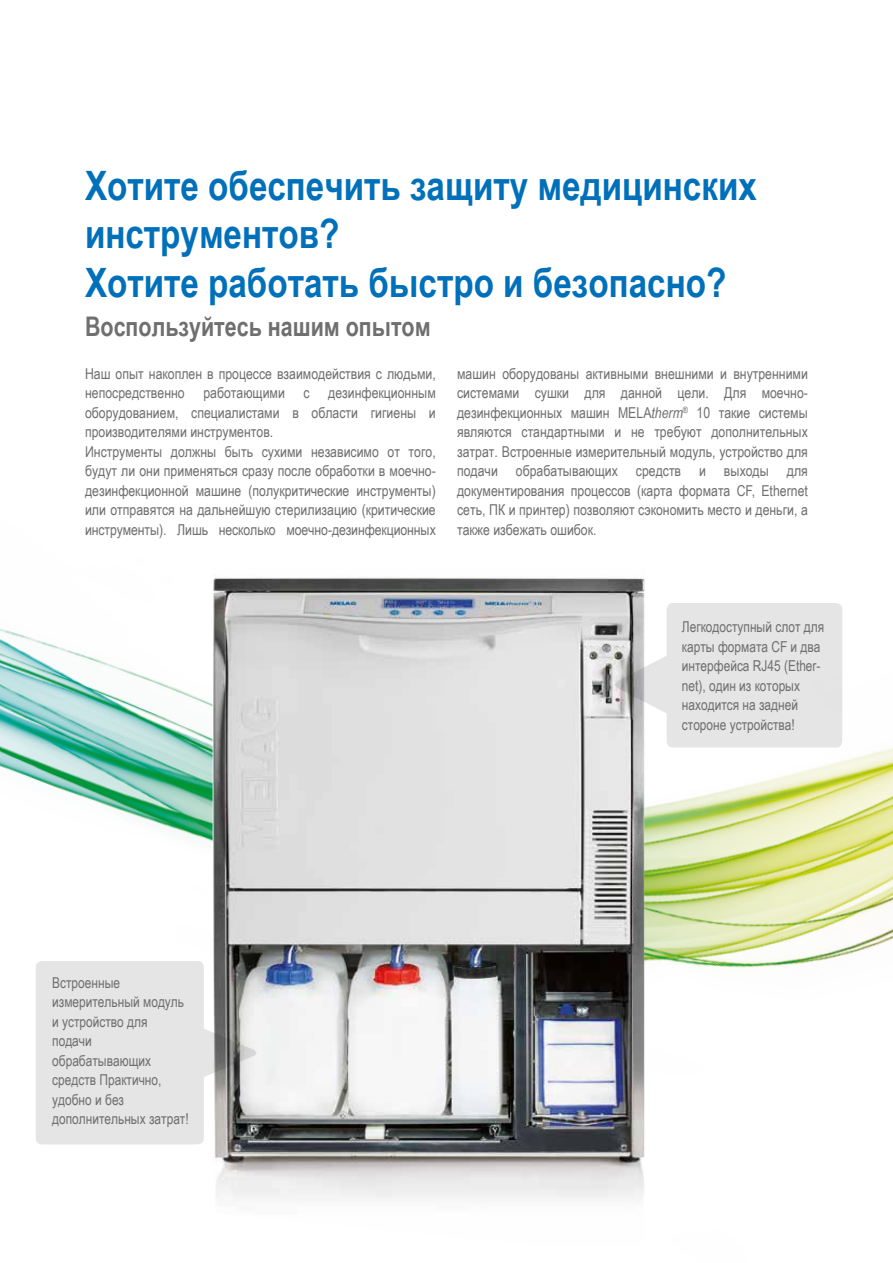
<style>
.page{position:relative;width:893px;height:1263px;background:#fff}
.page>*{position:absolute;margin:0;border:0;box-sizing:border-box;transform-origin:0 0}
.t1{font:700 40.5px/48.6px "Arial Narrow";color:#0070ba}
.t2{font:700 27px "Arial Narrow";color:#706f6f}
.t3{font:15px/19.5px "Arial Narrow";color:#706f6f}
.s1{font-style:italic}
</style>
<div class="page">
<img style="left:0;top:579px;width:893px;height:577px">
<img style="left:213px;top:575px;width:431px;height:623px">
<svg style="left:614px;top:603px;width:228px;height:145px;background:#e0e0e0"></svg>
<svg style="left:36px;top:961px;width:222px;height:183px;background:#d6d6d5"></svg>
<h1 class="t1" style="left:85px;top:159px;width:673px">Хотите обеспечить защиту медицинских инструментов?<br>Хотите работать быстро и безопасно?</h1>
<h2 class="t2" style="left:85px;top:306px;width:347px">Воспользуйтесь нашим опытом</h2>
<p class="t3" style="left:85px;top:363px;width:352px">Наш опыт накоплен в процессе взаимодействия с людьми, непосредственно работающими с дезинфекционным оборудованием, специалистами в области гигиены и производителями инструментов.<br>Инструменты должны быть сухими независимо от того, будут ли они применяться сразу после обработки в моечно&shy;дезинфекционной машине (полукритические инструменты) или отправятся на дальнейшую стерилизацию (критические инструменты). Лишь несколько моечно-дезинфекционных</p>
<p class="t3" style="left:457px;top:363px;width:352px;text-align:justify">машин оборудованы активными внешними и внутренними системами сушки для данной цели. Для моечно&shy;дезинфекционных машин MELA<span class="s1">therm</span><sup>®</sup> 10 такие системы являются стандартными и не требуют дополнительных затрат. Встроенные измерительный модуль, устройство для подачи обрабатывающих средств и выходы для документирования процессов (карта формата CF, Ethernet сеть, ПК и принтер) позволяют сэкономить место и деньги, а также избежать ошибок.</p>
<p class="t3" style="left:52px;top:972px;width:138px">Встроенные измерительный модуль и устройство для подачи обрабатывающих средств Практично, удобно и без дополнительных затрат!</p>
<p class="t3" style="left:682px;top:616px;width:144px">Легкодоступный слот для карты формата CF и два интерфейса RJ45 (Ether&shy;net), один из которых находится на задней стороне устройства!</p>
</div>
